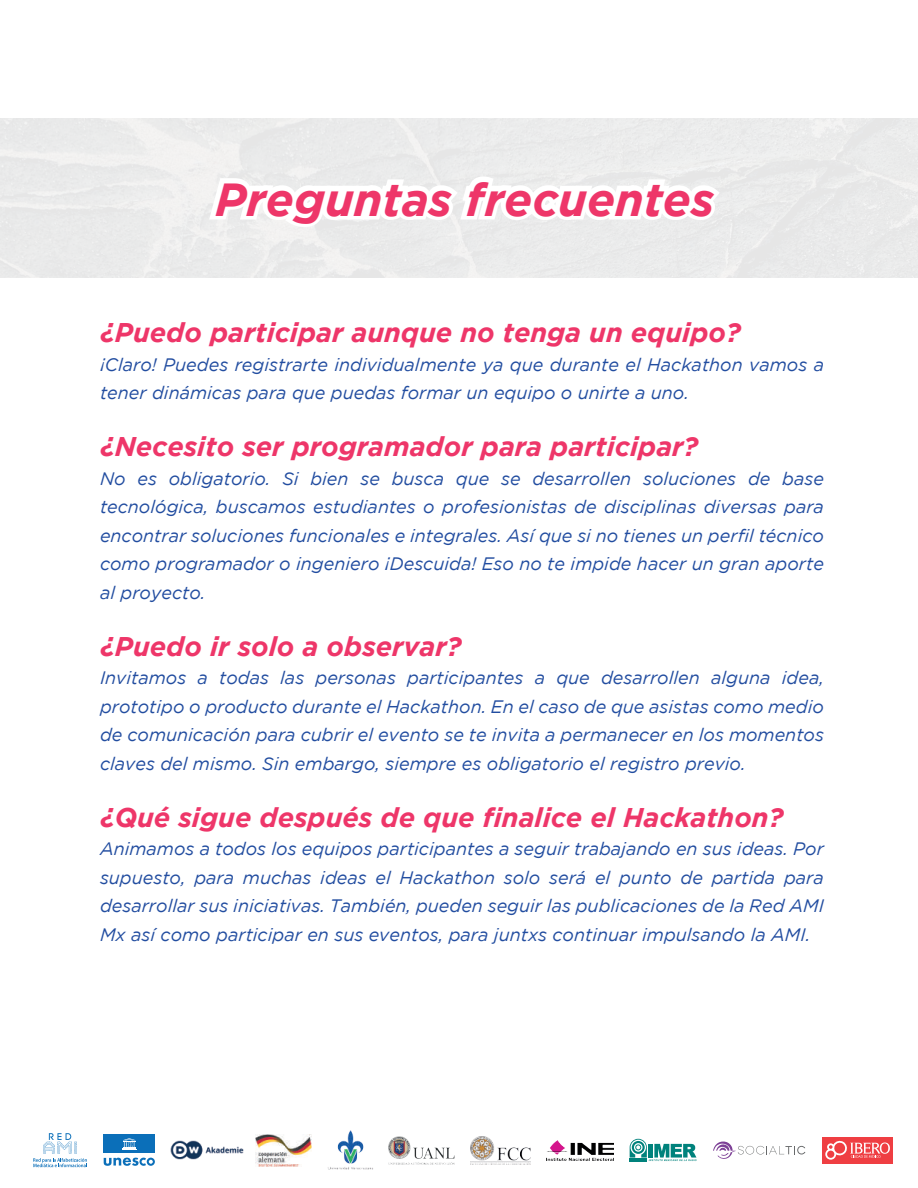
<style>
.page{position:relative;width:918px;height:1188px;background:#fff}
.page>*{position:absolute;margin:0;border:0;box-sizing:border-box;transform-origin:0 0}
.t1{font:italic 700 46.2px "Gotham";color:#ee3669}
.t2{font:italic 700 27px "Gotham";color:#ee3669}
.t3{font:italic 18px/28.5px "Gotham";color:#224da0;text-align:justify}
</style>
<div class="page">
<svg style="left:203px;top:169px;width:523px;height:107px"></svg>
<div style="left:104px;top:1135px;width:51px;height:18px;background:#0b6fb9"></div>
<svg style="left:122px;top:1138px;width:15px;height:12px"></svg>
<svg style="left:104px;top:1158px;width:51px;height:8px"></svg>
<img style="left:170px;top:1140px;width:74px;height:20px">
<img style="left:256px;top:1134px;width:56px;height:32px">
<img style="left:389px;top:1136px;width:65px;height:29px">
<hr style="left:630px;top:1159px;width:17px;height:3px;background:#00827c">
<svg style="left:630px;top:1139px;width:67px;height:22px"></svg>
<img style="left:471px;top:1136px;width:59px;height:28px">
<svg style="left:713px;top:1141px;width:92px;height:18px"></svg>
<img style="left:547px;top:1140px;width:66px;height:20px">
<img style="left:328px;top:1131px;width:45px;height:38px">
<div style="left:822px;top:1137px;width:70px;height:26px;background:#ef3e42"></div>
<svg style="left:825px;top:1140px;width:65px;height:20px"></svg>
<svg style="left:33px;top:1133px;width:54px;height:34px"></svg>
<h1 class="t1" style="left:215px;top:173px;width:500px">Preguntas frecuentes</h1>
<h2 class="t2" style="left:100px;top:317px;width:642px">¿Puedo participar aunque no tenga un equipo?</h2>
<p class="t3" style="left:100px;top:350px;width:726px">¡Claro! Puedes registrarte individualmente ya que durante el Hackathon vamos a tener dinámicas para que puedas formar un equipo o unirte a uno.</p>
<h2 class="t2" style="left:100px;top:431px;width:600px">¿Necesito ser programador para participar?</h2>
<p class="t3" style="left:100px;top:464px;width:726px">No es obligatorio. Si bien se busca que se desarrollen soluciones de base tecnológica, buscamos estudiantes o profesionistas de disciplinas diversas para encontrar soluciones funcionales e integrales. Así que si no tienes un perfil técnico como programador o ingeniero ¡Descuida! Eso no te impide hacer un gran aporte al proyecto.</p>
<h2 class="t2" style="left:100px;top:631px;width:363px">¿Puedo ir solo a observar?</h2>
<p class="t3" style="left:100px;top:664px;width:725px">Invitamos a todas las personas participantes a que desarrollen alguna idea, prototipo o producto durante el Hackathon. En el caso de que asistas como medio de comunicación para cubrir el evento se te invita a permanecer en los momentos claves del mismo. Sin embargo, siempre es obligatorio el registro previo.</p>
<h2 class="t2" style="left:100px;top:802px;width:685px">¿Qué sigue después de que finalice el Hackathon?</h2>
<p class="t3" style="left:100px;top:835px;width:726px">Animamos a todos los equipos participantes a seguir trabajando en sus ideas. Por supuesto, para muchas ideas el Hackathon solo será el punto de partida para desarrollar sus iniciativas. También, pueden seguir las publicaciones de la Red AMI Mx así como participar en sus eventos, para juntxs continuar impulsando la AMI.</p>
</div>
